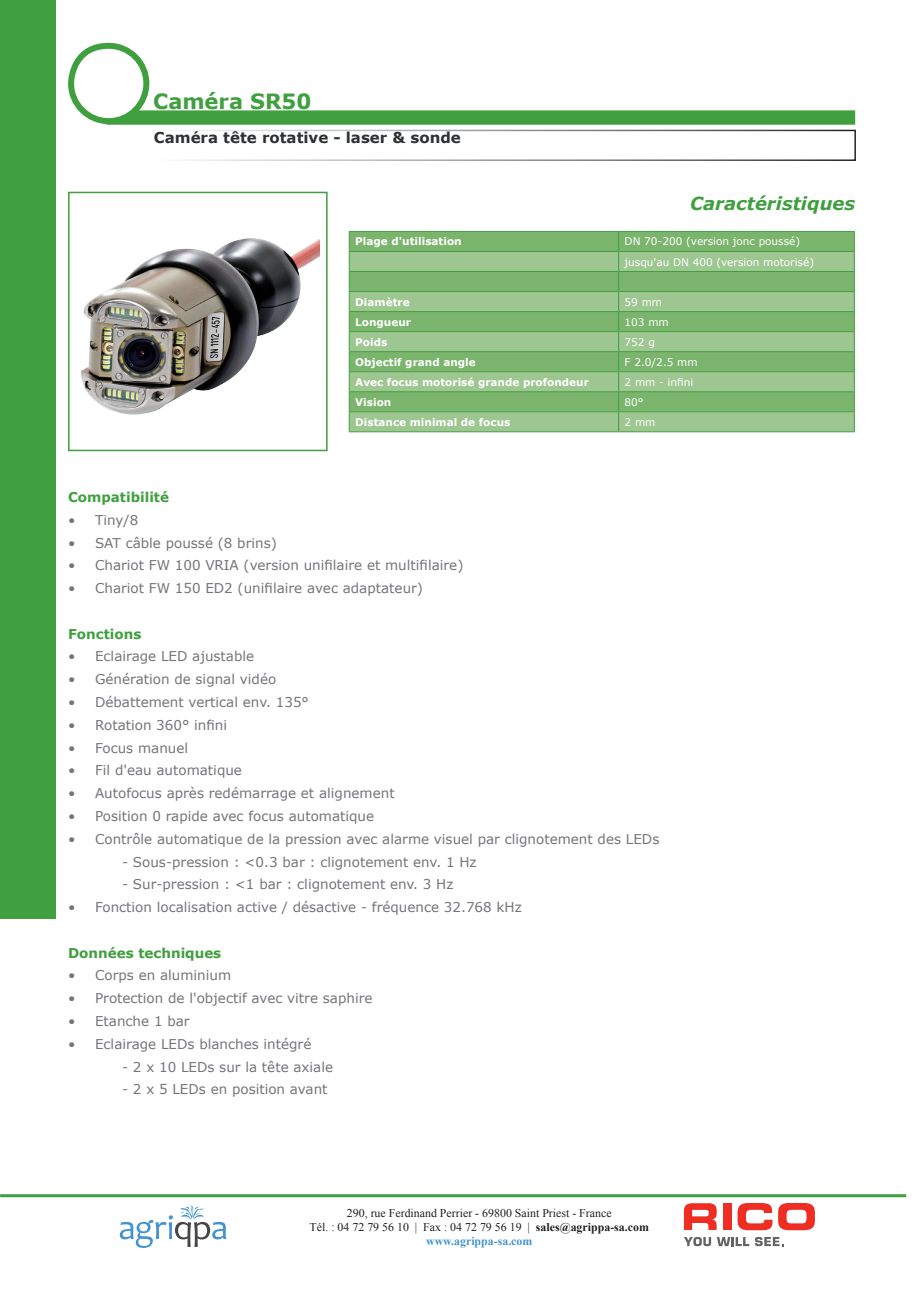
<style>
.page{position:relative;width:919px;height:1289px;background:#fff}
.page>*{position:absolute;margin:0;border:0;box-sizing:border-box;transform-origin:0 0}
.t1{font:700 21px "Verdana";color:#409f3f}
.t2{font:italic 700 18px "Verdana";color:#409f3f}
.t3{font:700 15px "Verdana";color:#2e3134}
.t4{font:13.5px "Verdana";color:#74747a}
.t5{font:700 13.5px "Verdana";color:#409f3f}
.t6{font:11.85px/14.2px "Times New Roman";color:#231f20;text-align:center}
.t7{font:700 10.5px "Verdana";color:#fff}
.t8{font:10.5px/20.1px "Verdana";color:#fff}
.s1{font-weight:700}
.s2{font-weight:700;color:#4194d0}
</style>
<div class="page">
<div style="left:0;top:0;width:55px;height:918px;background:#409f3f"></div>
<hr style="left:0;top:1194px;width:906px;height:3px;background:#409f3f">
<svg style="left:120px;top:1205px;width:106px;height:42px"></svg>
<div style="left:106px;top:110px;width:749px;height:15px;background:#409f3f;border:2px solid #409f3f"></div>
<div style="left:71px;top:46px;width:75px;height:75px;background:#fff;border-radius:50%"></div>
<div style="left:68px;top:43px;width:81px;height:81px;border:6px solid #409f3f;border-radius:50%"></div>
<img style="left:81px;top:238px;width:239px;height:177px">
<div style="left:68px;top:192px;width:259px;height:259px;border:2px solid #409f3f"></div>
<div style="left:152px;top:130px;width:703px;height:31px;border:2px solid #fff"></div>
<svg style="left:684px;top:1237px;width:99px;height:9px"></svg>
<svg style="left:684px;top:1203px;width:32px;height:26px"></svg>
<div style="left:723px;top:1203px;width:8px;height:26px;background:#ee2e22"></div>
<svg style="left:737px;top:1203px;width:35px;height:27px"></svg>
<svg style="left:778px;top:1203px;width:36px;height:27px"></svg>
<div style="left:350px;top:232px;width:503px;height:19px;background:#7bb56d"></div>
<svg style="left:350px;top:252px;width:503px;height:179px;background:#8dbe80"></svg>
<hr style="left:349px;top:231px;width:269px;height:1px;background:#409f3f">
<hr style="left:618px;top:231px;width:236px;height:1px;background:#409f3f">
<hr style="left:349px;top:251px;width:269px;height:1px;background:#409f3f">
<hr style="left:618px;top:251px;width:236px;height:1px;background:#409f3f">
<hr style="left:349px;top:271px;width:269px;height:1px;background:#409f3f">
<hr style="left:618px;top:271px;width:236px;height:1px;background:#409f3f">
<hr style="left:349px;top:291px;width:269px;height:1px;background:#409f3f">
<hr style="left:618px;top:291px;width:236px;height:1px;background:#409f3f">
<hr style="left:349px;top:311px;width:269px;height:1px;background:#409f3f">
<hr style="left:618px;top:311px;width:236px;height:1px;background:#409f3f">
<hr style="left:349px;top:331px;width:269px;height:1px;background:#409f3f">
<hr style="left:618px;top:331px;width:236px;height:1px;background:#409f3f">
<hr style="left:349px;top:351px;width:269px;height:1px;background:#409f3f">
<hr style="left:618px;top:351px;width:236px;height:1px;background:#409f3f">
<hr style="left:349px;top:371px;width:269px;height:1px;background:#409f3f">
<hr style="left:618px;top:371px;width:236px;height:1px;background:#409f3f">
<hr style="left:349px;top:391px;width:269px;height:1px;background:#409f3f">
<hr style="left:618px;top:391px;width:236px;height:1px;background:#409f3f">
<hr style="left:349px;top:411px;width:269px;height:1px;background:#409f3f">
<svg style="left:349px;top:232px;width:1px;height:199px"></svg>
<hr style="left:618px;top:411px;width:236px;height:1px;background:#409f3f">
<svg style="left:618px;top:232px;width:1px;height:199px"></svg>
<svg style="left:853px;top:232px;width:1px;height:199px"></svg>
<hr style="left:349px;top:431px;width:269px;height:1px;background:#409f3f">
<hr style="left:618px;top:431px;width:236px;height:1px;background:#409f3f">
<h1 class="t1" style="left:153px;top:87px;width:160px">Caméra SR50</h1>
<p class="t3" style="left:154px;top:127px;width:308px">Caméra tête rotative - laser &amp; sonde</p>
<h2 class="t2" style="left:690px;top:191px;width:166px">Caractéristiques</h2>
<p class="t7" style="left:355px;top:234px;width:108px">Plage d'utilisation</p>
<p class="t8" style="left:624px;top:231px;width:191px">DN 70-200 (version jonc poussé) jusqu'au DN 400 (version motorisé)</p>
<p class="t7" style="left:355px;top:294px;width:56px">Diamètre</p>
<p class="t8" style="left:624px;top:291px;width:39px">59 mm</p>
<p class="t7" style="left:355px;top:314px;width:57px">Longueur</p>
<p class="t8" style="left:624px;top:311px;width:46px">103 mm</p>
<p class="t7" style="left:355px;top:334px;width:34px">Poids</p>
<p class="t8" style="left:624px;top:332px;width:32px">752 g</p>
<p class="t7" style="left:355px;top:354px;width:122px">Objectif grand angle</p>
<p class="t8" style="left:624px;top:352px;width:74px">F 2.0/2.5 mm</p>
<p class="t7" style="left:355px;top:374px;width:235px">Avec focus motorisé grande profondeur</p>
<p class="t8" style="left:624px;top:372px;width:70px">2 mm - infini</p>
<p class="t7" style="left:355px;top:394px;width:38px">Vision</p>
<p class="t8" style="left:624px;top:392px;width:21px">80°</p>
<p class="t7" style="left:355px;top:414px;width:157px">Distance minimal de focus</p>
<p class="t8" style="left:624px;top:412px;width:32px">2 mm</p>
<p class="t5" style="left:68px;top:487px;width:102px">Compatibilité</p>
<p class="t4" style="left:68px;top:510px;width:72px">• Tiny/8</p>
<p class="t4" style="left:68px;top:533px;width:210px">• SAT câble poussé (8 brins)</p>
<p class="t4" style="left:68px;top:556px;width:397px">• Chariot FW 100 VRIA (version unifilaire et multifilaire)</p>
<p class="t4" style="left:68px;top:579px;width:356px">• Chariot FW 150 ED2 (unifilaire avec adaptateur)</p>
<p class="t5" style="left:68px;top:624px;width:75px">Fonctions</p>
<p class="t4" style="left:68px;top:647px;width:188px">• Eclairage LED ajustable</p>
<p class="t4" style="left:68px;top:670px;width:210px">• Génération de signal vidéo</p>
<p class="t4" style="left:68px;top:692px;width:242px">• Débattement vertical env. 135°</p>
<p class="t4" style="left:68px;top:715px;width:160px">• Rotation 360° infini</p>
<p class="t4" style="left:68px;top:738px;width:122px">• Focus manuel</p>
<p class="t4" style="left:68px;top:761px;width:175px">• Fil d'eau automatique</p>
<p class="t4" style="left:68px;top:784px;width:328px">• Autofocus après redémarrage et alignement</p>
<p class="t4" style="left:68px;top:806px;width:307px">• Position 0 rapide avec focus automatique</p>
<p class="t4" style="left:68px;top:829px;width:592px">• Contrôle automatique de la pression avec alarme visuel par clignotement des LEDs</p>
<p class="t4" style="left:122px;top:852px;width:356px">- Sous-pression : &lt;0.3 bar : clignotement env. 1 Hz</p>
<p class="t4" style="left:122px;top:875px;width:333px">- Sur-pression : &lt;1 bar : clignotement env. 3 Hz</p>
<p class="t4" style="left:68px;top:897px;width:455px">• Fonction localisation active / désactive - fréquence 32.768 kHz</p>
<p class="t5" style="left:68px;top:943px;width:155px">Données techniques</p>
<p class="t4" style="left:68px;top:966px;width:165px">• Corps en aluminium</p>
<p class="t4" style="left:68px;top:989px;width:306px">• Protection de l'objectif avec vitre saphire</p>
<p class="t4" style="left:68px;top:1011px;width:123px">• Etanche 1 bar</p>
<p class="t4" style="left:68px;top:1034px;width:245px">• Eclairage LEDs blanches intégré</p>
<p class="t4" style="left:122px;top:1057px;width:212px">- 2 x 10 LEDs sur la tête axiale</p>
<p class="t4" style="left:122px;top:1080px;width:207px">- 2 x 5 LEDs en position avant</p>
<p class="t6" style="left:309px;top:1205px;width:341px">290, rue Ferdinand Perrier - 69800 Saint Priest - France<br>Tél. : 04 72 79 56 10 | Fax : 04 72 79 56 19 | <span class="s1">sales@agrippa-sa.com </span><span class="s2">www.agrippa-sa.com</span></p>
</div>
